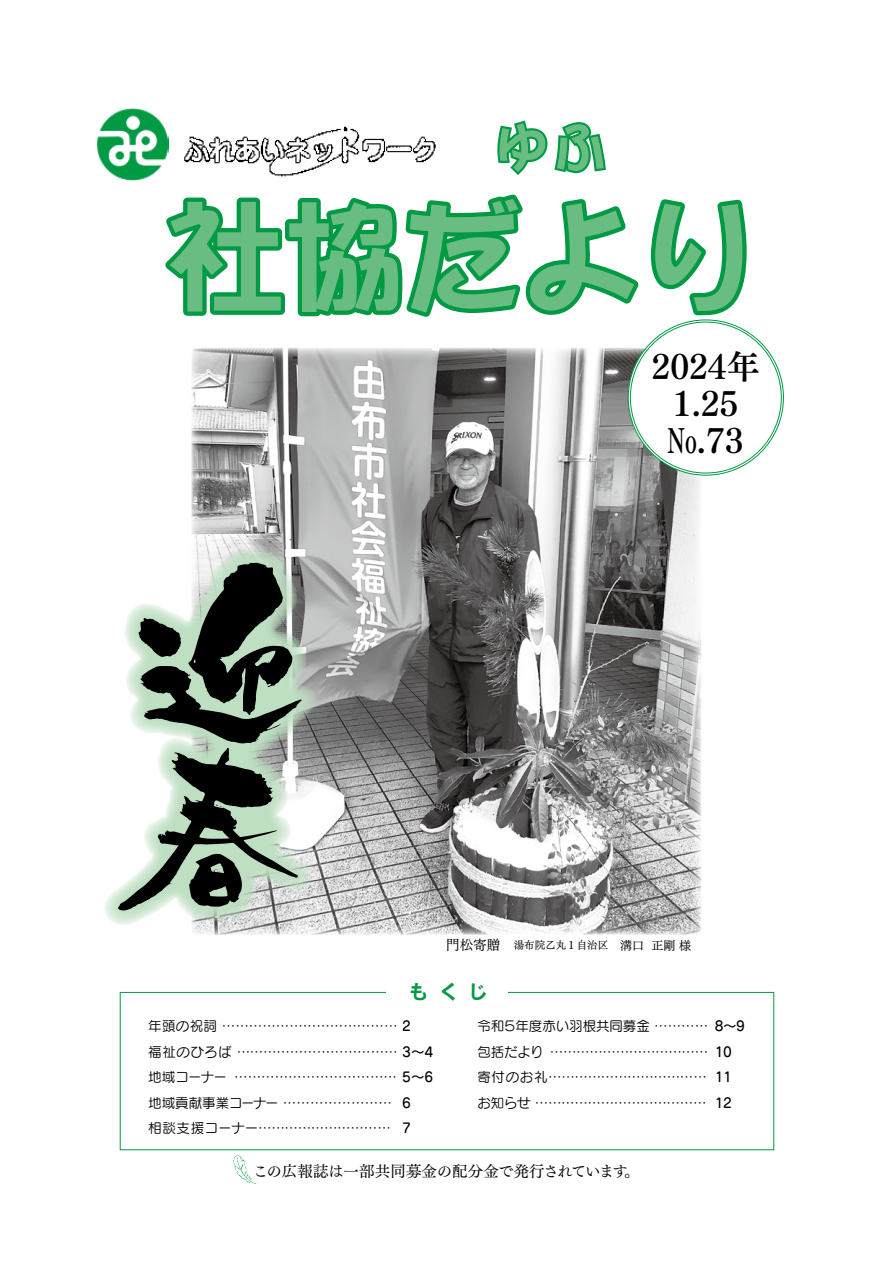
<style>
.page{position:relative;width:893px;height:1263px;background:#fff}
.page>*{position:absolute;margin:0;border:0;box-sizing:border-box;transform-origin:0 0}
.t1{font:33px/36.6px "Tsuku Min Pr 5 B";color:#000;text-align:center}
.t2{font:19.5px "Rodin Pro B";color:#094}
.t3{font:15.45px "Tsuku Min Pr 6 M";letter-spacing:-.005em;color:#000}
.t4{font:13.5px/25.5px "Seurat Pro M";color:#000}
.t5{font:13.5px/25.5px "Seurat Pro DB";color:#000}
.t6{font:13.5px "UD Mincho Pro M";color:#000}
.t7{font:12px "UD Mincho Pro M";color:#000}
.t8{font:10.5px "UD Mincho Pro M";color:#000}
.s1{font-family:"Seurat Pro DB"}
</style>
<div class="page">
<div style="left:120px;top:992px;width:654px;height:158px;border:1px solid #094"></div>
<svg style="left:233px;top:1155px;width:23px;height:29px"></svg>
<div style="left:386px;top:980px;width:122px;height:24px;background:#fff"></div>
<img style="left:191px;top:353px;width:511px;height:582px">
<svg style="left:165px;top:194px;width:586px;height:159px"></svg>
<svg style="left:497px;top:120px;width:109px;height:55px"></svg>
<img style="left:184px;top:126px;width:252px;height:51px">
<img style="left:97px;top:108px;width:72px;height:72px">
<svg style="left:628px;top:320px;width:155px;height:155px"></svg>
<div style="left:630px;top:322px;width:151px;height:151px;background:#fff;border-radius:50%"></div>
<svg style="left:105px;top:548px;width:212px;height:377px"></svg>
<svg style="left:149px;top:910px;width:136px;height:15px"></svg>
<svg style="left:105px;top:548px;width:197px;height:362px"></svg>
<h1 class="t1" style="left:651px;top:346px;width:110px">2024年<br>1.25<br>No.73</h1>
<p class="t6" style="left:446px;top:935px;width:69px">門松寄贈　</p>
<p class="t7" style="left:608px;top:936px;width:37px">　溝口</p>
<p class="t8" style="left:514px;top:937px;width:96px">湯布院乙丸１自治区</p>
<p class="t7" style="left:651px;top:936px;width:41px">正剛様</p>
<h2 class="t2" style="left:409px;top:978px;width:52px">もく</h2>
<h2 class="t2" style="left:468px;top:978px;width:21px">じ</h2>
<p class="t4" style="left:148px;top:1013px;width:264px">年頭の祝詞 ....................................... <span class="s1">2</span></p>
<p class="t4" style="left:148px;top:1038px;width:287px">福祉のひろば .................................... <span class="s1">3~4</span></p>
<p class="t4" style="left:234px;top:1064px;width:201px">.................................... <span class="s1">5~6</span></p>
<p class="t4" style="left:148px;top:1064px;width:245px">地域コーナー<br>地域貢献事業コーナー ........................相談支援コーナー..............................</p>
<p class="t5" style="left:402px;top:1089px;width:10px">6<br>7</p>
<p class="t4" style="left:477px;top:1013px;width:232px;text-align:right">令和５年度赤い羽根共同募金 ............ ....................................</p>
<p class="t4" style="left:477px;top:1038px;width:231px">包括だより<br>寄付のお礼....................................お知らせ .......................................</p>
<p class="t5" style="left:715px;top:1013px;width:32px">8~9<br>10<br>11<br>12</p>
<p class="t3" style="left:253px;top:1157px;width:377px">この広報誌は一部共同募金の配分金で発行されています</p>
<p class="t3" style="left:624px;top:1157px;width:17px">。</p>
</div>
